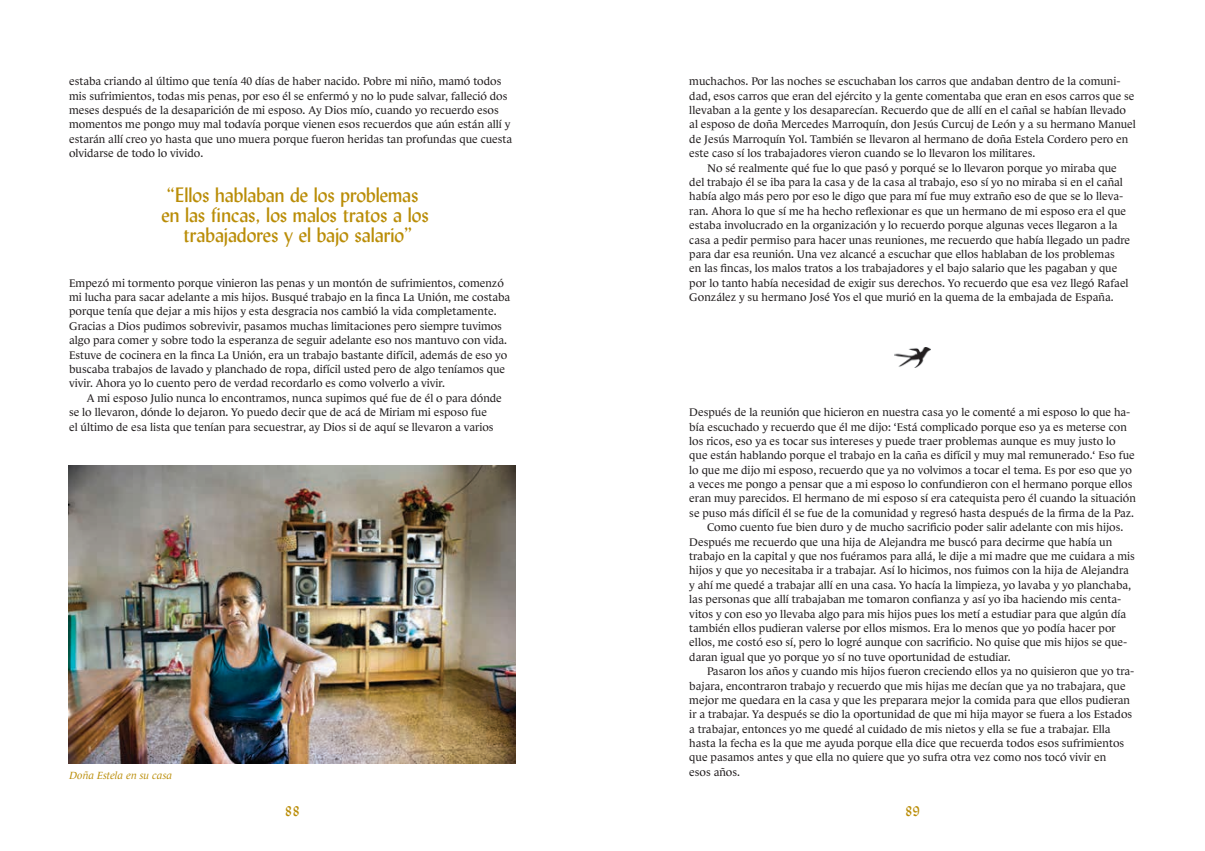
<style>
.page{position:relative;width:1205px;height:851px;background:#fff}
.page>*{position:absolute;margin:0;border:0;box-sizing:border-box;transform-origin:0 0}
.t1{font:20.62px/20px "Lydian BT";letter-spacing:-.005em;color:#ba8d08;text-align:center}
.t2{font:13.75px "Lydian BT";color:#ba8d08}
.t3{font:10.62px/14.4px "Le Monde";color:#231f20}
.t4{font:italic 10px "Le Monde";color:#ba8d08}
</style>
<div class="page">
<img style="left:69px;top:465px;width:447px;height:298px">
<img style="left:895px;top:347px;width:35px;height:20px">
<p class="t3" style="left:69px;top:74px;width:445px">estaba criando al último que tenía 40 días de haber nacido. Pobre mi niño, mamó todos mis sufrimientos, todas mis penas, por eso él se enfermó y no lo pude salvar, falleció dos meses después de la desaparición de mi esposo. Ay Dios mío, cuando yo recuerdo esos momentos me pongo muy mal todavía porque vienen esos recuerdos que aún están allí y estarán allí creo yo hasta que uno muera porque fueron heridas tan profundas que cuesta olvidarse de todo lo vivido.</p>
<h1 class="t1" style="left:161px;top:185px;width:269px">“Ellos hablaban de los problemas en las fincas, los malos tratos a los trabajadores y el bajo salario”</h1>
<p class="t3" style="left:69px;top:275px;width:443px">Empezó mi tormento porque vinieron las penas y un montón de sufrimientos, comenzó mi lucha para sacar adelante a mis hijos. Busqué trabajo en la finca La Unión, me costaba porque tenía que dejar a mis hijos y esta desgracia nos cambió la vida completamente.<br>Gracias a Dios pudimos sobrevivir, pasamos muchas limitaciones pero siempre tuvimos algo para comer y sobre todo la esperanza de seguir adelante eso nos mantuvo con vida.<br>Estuve de cocinera en la finca La Unión, era un trabajo bastante difícil, además de eso yo buscaba trabajos de lavado y planchado de ropa, difícil usted pero de algo teníamos que vivir. Ahora yo lo cuento pero de verdad recordarlo es como volverlo a vivir.</p>
<p class="t3" style="left:69px;top:390px;width:434px;text-indent:18px">A mi esposo Julio nunca lo encontramos, nunca supimos qué fue de él o para dónde se lo llevaron, dónde lo dejaron. Yo puedo decir que de acá de Miriam mi esposo fue<br>el último de esa lista que tenían para secuestrar, ay Dios si de aquí se llevaron a varios</p>
<p class="t4" style="left:69px;top:769px;width:104px">Doña Estela en su casa</p>
<p class="t3" style="left:689px;top:74px;width:433px">muchachos. Por las noches se escuchaban los carros que andaban dentro de la comuni-</p>
<p class="t3" style="left:689px;top:89px;width:447px">dad, esos carros que eran del ejército y la gente comentaba que eran en esos carros que se</p>
<p class="t3" style="left:689px;top:103px;width:438px">llevaban a la gente y los desaparecían. Recuerdo que de allí en el cañal se habían llevado</p>
<p class="t3" style="left:689px;top:117px;width:448px">al esposo de doña Mercedes Marroquín, don Jesús Curcuj de León y a su hermano Manuel</p>
<p class="t3" style="left:689px;top:132px;width:441px">de Jesús Marroquín Yol. También se llevaron al hermano de doña Estela Cordero pero en</p>
<p class="t3" style="left:689px;top:146px;width:347px">este caso sí los trabajadores vieron cuando se lo llevaron los militares.</p>
<p class="t3" style="left:707px;top:160px;width:411px">No sé realmente qué fue lo que pasó y porqué se lo llevaron porque yo miraba que</p>
<p class="t3" style="left:689px;top:175px;width:435px">del trabajo él se iba para la casa y de la casa al trabajo, eso sí yo no miraba si en el cañal</p>
<p class="t3" style="left:689px;top:189px;width:435px">había algo más pero por eso le digo que para mí fue muy extraño eso de que se lo lleva-</p>
<p class="t3" style="left:689px;top:204px;width:438px">ran. Ahora lo que sí me ha hecho reflexionar es que un hermano de mi esposo era el que</p>
<p class="t3" style="left:689px;top:218px;width:430px">estaba involucrado en la organización y lo recuerdo porque algunas veces llegaron a la</p>
<p class="t3" style="left:689px;top:232px;width:442px">casa a pedir permiso para hacer unas reuniones, me recuerdo que había llegado un padre</p>
<p class="t3" style="left:689px;top:247px;width:427px">para dar esa reunión. Una vez alcancé a escuchar que ellos hablaban de los problemas</p>
<p class="t3" style="left:689px;top:261px;width:429px">en las fincas, los malos tratos a los trabajadores y el bajo salario que les pagaban y que</p>
<p class="t3" style="left:689px;top:275px;width:441px">por lo tanto había necesidad de exigir sus derechos. Yo recuerdo que esa vez llegó Rafael</p>
<p class="t3" style="left:689px;top:290px;width:426px">González y su hermano José Yos el que murió en la quema de la embajada de España.</p>
<p class="t3" style="left:689px;top:405px;width:443px">Después de la reunión que hicieron en nuestra casa yo le comenté a mi esposo lo que ha-</p>
<p class="t3" style="left:689px;top:419px;width:439px">bía escuchado y recuerdo que él me dijo: ‘Está complicado porque eso ya es meterse con</p>
<p class="t3" style="left:689px;top:434px;width:428px">los ricos, eso ya es tocar sus intereses y puede traer problemas aunque es muy justo lo</p>
<p class="t3" style="left:689px;top:448px;width:447px">que están hablando porque el trabajo en la caña es difícil y muy mal remunerado.‘ Eso fue</p>
<p class="t3" style="left:689px;top:462px;width:444px">lo que me dijo mi esposo, recuerdo que ya no volvimos a tocar el tema. Es por eso que yo</p>
<p class="t3" style="left:689px;top:477px;width:445px">a veces me pongo a pensar que a mi esposo lo confundieron con el hermano porque ellos</p>
<p class="t3" style="left:689px;top:491px;width:448px">eran muy parecidos. El hermano de mi esposo sí era catequista pero él cuando la situación</p>
<p class="t3" style="left:689px;top:505px;width:446px">se puso más difícil él se fue de la comunidad y regresó hasta después de la firma de la Paz.</p>
<p class="t3" style="left:707px;top:520px;width:418px">Como cuento fue bien duro y de mucho sacrificio poder salir adelante con mis hijos.</p>
<p class="t3" style="left:689px;top:534px;width:424px">Después me recuerdo que una hija de Alejandra me buscó para decirme que había un</p>
<p class="t3" style="left:689px;top:549px;width:447px">trabajo en la capital y que nos fuéramos para allá, le dije a mi madre que me cuidara a mis</p>
<p class="t3" style="left:689px;top:563px;width:441px">hijos y que yo necesitaba ir a trabajar. Así lo hicimos, nos fuimos con la hija de Alejandra</p>
<p class="t3" style="left:689px;top:577px;width:443px">y ahí me quedé a trabajar allí en una casa. Yo hacía la limpieza, yo lavaba y yo planchaba,</p>
<p class="t3" style="left:689px;top:592px;width:433px">las personas que allí trabajaban me tomaron confianza y así yo iba haciendo mis centa-</p>
<p class="t3" style="left:689px;top:606px;width:438px">vitos y con eso yo llevaba algo para mis hijos pues los metí a estudiar para que algún día</p>
<p class="t3" style="left:689px;top:620px;width:428px">también ellos pudieran valerse por ellos mismos. Era lo menos que yo podía hacer por</p>
<p class="t3" style="left:689px;top:635px;width:439px">ellos, me costó eso sí, pero lo logré aunque con sacrificio. No quise que mis hijos se que-</p>
<p class="t3" style="left:689px;top:649px;width:323px">daran igual que yo porque yo sí no tuve oportunidad de estudiar.</p>
<p class="t3" style="left:707px;top:664px;width:429px">Pasaron los años y cuando mis hijos fueron creciendo ellos ya no quisieron que yo tra-</p>
<p class="t3" style="left:689px;top:678px;width:438px">bajara, encontraron trabajo y recuerdo que mis hijas me decían que ya no trabajara, que</p>
<p class="t3" style="left:689px;top:692px;width:442px">mejor me quedara en la casa y que les preparara mejor la comida para que ellos pudieran</p>
<p class="t3" style="left:689px;top:707px;width:444px">ir a trabajar. Ya después se dio la oportunidad de que mi hija mayor se fuera a los Estados</p>
<p class="t3" style="left:689px;top:721px;width:423px">a trabajar, entonces yo me quedé al cuidado de mis nietos y ella se fue a trabajar. Ella</p>
<p class="t3" style="left:689px;top:735px;width:436px">hasta la fecha es la que me ayuda porque ella dice que recuerda todos esos sufrimientos</p>
<p class="t3" style="left:689px;top:750px;width:418px">que pasamos antes y que ella no quiere que yo sufra otra vez como nos tocó vivir en</p>
<p class="t3" style="left:689px;top:764px;width:52px">esos años.</p>
<p class="t2" style="left:285px;top:802px;width:16px">88</p>
<p class="t2" style="left:905px;top:802px;width:16px">89</p>
</div>
